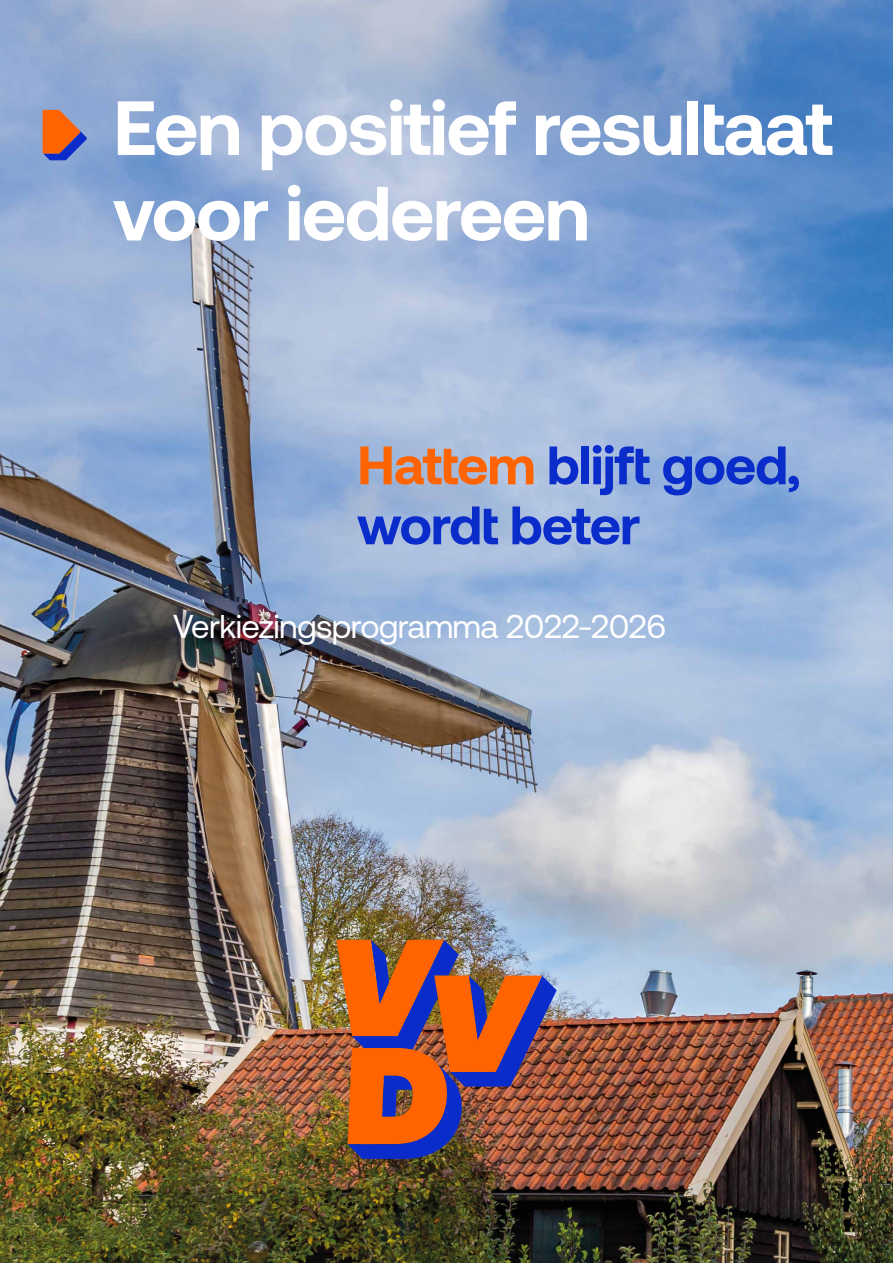
<style>
.page{position:relative;width:893px;height:1263px;background:#fff}
.page>*{position:absolute;margin:0;border:0;box-sizing:border-box;transform-origin:0 0}
.t1{font:700 76.5px/85.5px "Aeonik";letter-spacing:-.02em;color:#fff}
.t2{font:700 54px/60px "Aeonik";letter-spacing:-.02em;color:#0a2cca}
.t3{font:33px "Aeonik";letter-spacing:-.02em;color:#fff}
.s1{color:#ff6400}
</style>
<div class="page">
<img style="left:0;top:0;width:893px;height:1263px">
<svg style="left:43px;top:110px;width:44px;height:50px;background:#b26d60"></svg>
<img style="left:336px;top:940px;width:221px;height:219px">
<p class="t1" style="left:113px;top:85px;width:719px">Een positief resultaat voor iedereen</p>
<p class="t2" style="left:357px;top:435px;width:445px"><span class="s1">Hattem</span> blijft goed, wordt beter</p>
<p class="t3" style="left:173px;top:609px;width:495px">Verkiezingsprogramma 2022-2026</p>
</div>
